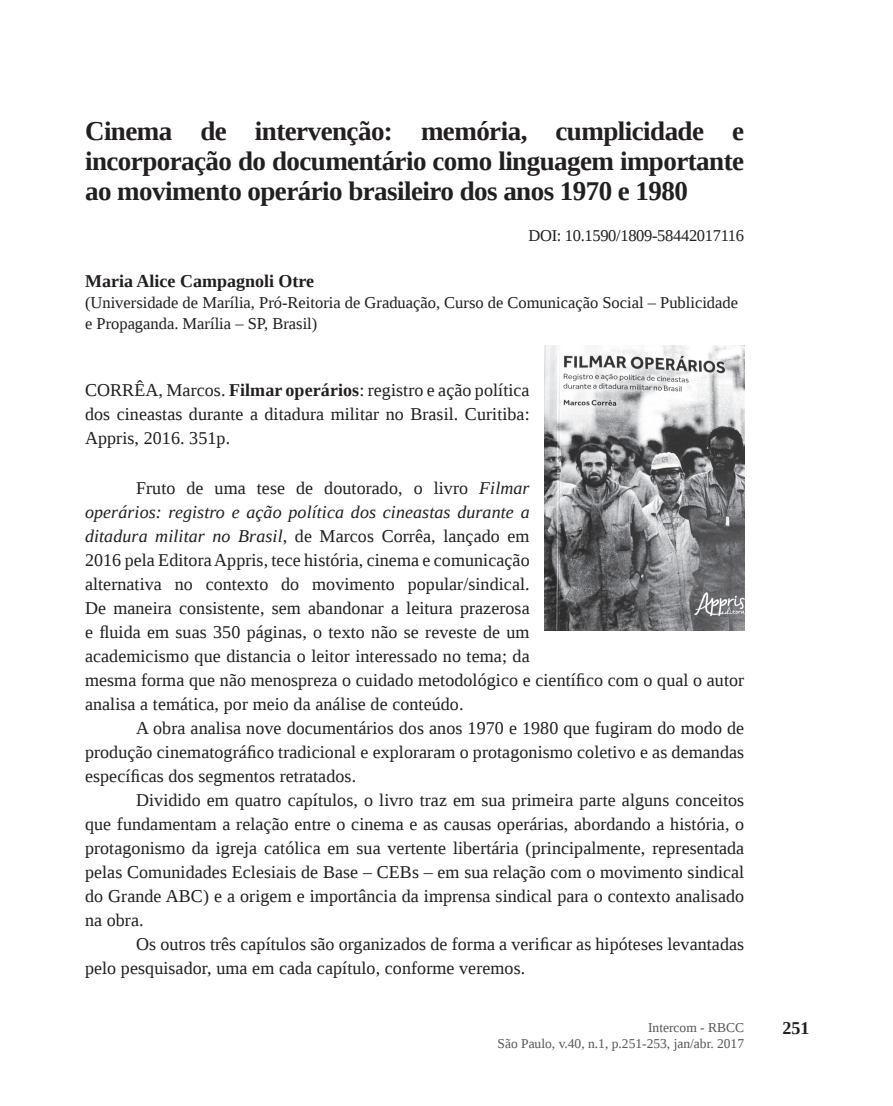
<style>
.page{position:relative;width:893px;height:1106px;background:#fff}
.page>*{position:absolute;margin:0;border:0;box-sizing:border-box;transform-origin:0 0}
.t1{font:700 27px/30px "Liberation Serif";letter-spacing:-.02em;color:#231f20;text-align:justify}
.t2{font:18px/24px "Liberation Serif";letter-spacing:.005em;color:#231f20;text-align:justify}
.t3{font:700 18px "Liberation Serif";color:#231f20}
.t4{font:16.5px/21px "Liberation Serif";color:#231f20}
.t5{font:16.5px "Liberation Serif";letter-spacing:-.02em;color:#231f20}
.t6{font:13.5px "Liberation Serif";color:#57585a}
.s1{font-weight:700}
.s2{font-style:italic}
</style>
<div class="page">
<img style="left:545px;top:346px;width:199px;height:285px">
<h1 class="t1" style="left:85px;top:115px;width:661px">Cinema de intervenção: memória, cumplicidade e incorporação do documentário como linguagem importante ao movimento operário brasileiro dos anos 1970 e 1980</h1>
<p class="t5" style="left:528px;top:225px;width:217px">DOI: 10.1590/1809-58442017116</p>
<p class="t3" style="left:85px;top:269px;width:231px">Maria Alice Campagnoli Otre</p>
<p class="t4" style="left:85px;top:292px;width:655px">(Universidade de Marília, Pró-Reitoria de Graduação, Curso de Comunicação Social – Publicidade e Propaganda. Marília – SP, Brasil)</p>
<p class="t2" style="left:85px;top:378px;width:446px">CORRÊA, Marcos. <span class="s1">Filmar operários</span>: registro e ação política dos cineastas durante a ditadura militar no Brasil. Curitiba:<br>Appris, 2016. 351p.</p>
<p class="t2" style="left:85px;top:476px;width:661px;text-align:left;text-indent:51px">Fruto de uma tese de doutorado, o livro <span class="s2">Filmar<br>operários: registro e ação política dos cineastas durante a<br>ditadura militar no Brasil</span>, de Marcos Corrêa, lançado em<br>2016 pela Editora Appris, tece história, cinema e comunicação<br>alternativa no contexto do movimento popular/sindical.<br>De maneira consistente, sem abandonar a leitura prazerosa<br>e fluida em suas 350 páginas, o texto não se reveste de um<br>academicismo que distancia o leitor interessado no tema; da<br>mesma forma que não menospreza o cuidado metodológico e científico com o qual o autor analisa a temática, por meio da análise de conteúdo.</p>
<p class="t2" style="left:85px;top:716px;width:661px;text-indent:51px">A obra analisa nove documentários dos anos 1970 e 1980 que fugiram do modo de produção cinematográfico tradicional e exploraram o protagonismo coletivo e as demandas específicas dos segmentos retratados.</p>
<p class="t2" style="left:85px;top:788px;width:661px;text-indent:51px">Dividido em quatro capítulos, o livro traz em sua primeira parte alguns conceitos que fundamentam a relação entre o cinema e as causas operárias, abordando a história, o protagonismo da igreja católica em sua vertente libertária (principalmente, representada pelas Comunidades Eclesiais de Base – CEBs – em sua relação com o movimento sindical do Grande ABC) e a origem e importância da imprensa sindical para o contexto analisado na obra.</p>
<p class="t2" style="left:85px;top:932px;width:661px;text-indent:51px">Os outros três capítulos são organizados de forma a verificar as hipóteses levantadas pelo pesquisador, uma em cada capítulo, conforme veremos.</p>
<p class="t6" style="left:648px;top:1018px;width:97px">Intercom - RBCC</p>
<p class="t3" style="left:782px;top:1016px;width:28px">251</p>
<p class="t6" style="left:497px;top:1034px;width:248px">São Paulo, v.40, n.1, p.251-253, jan/abr. 2017</p>
</div>
